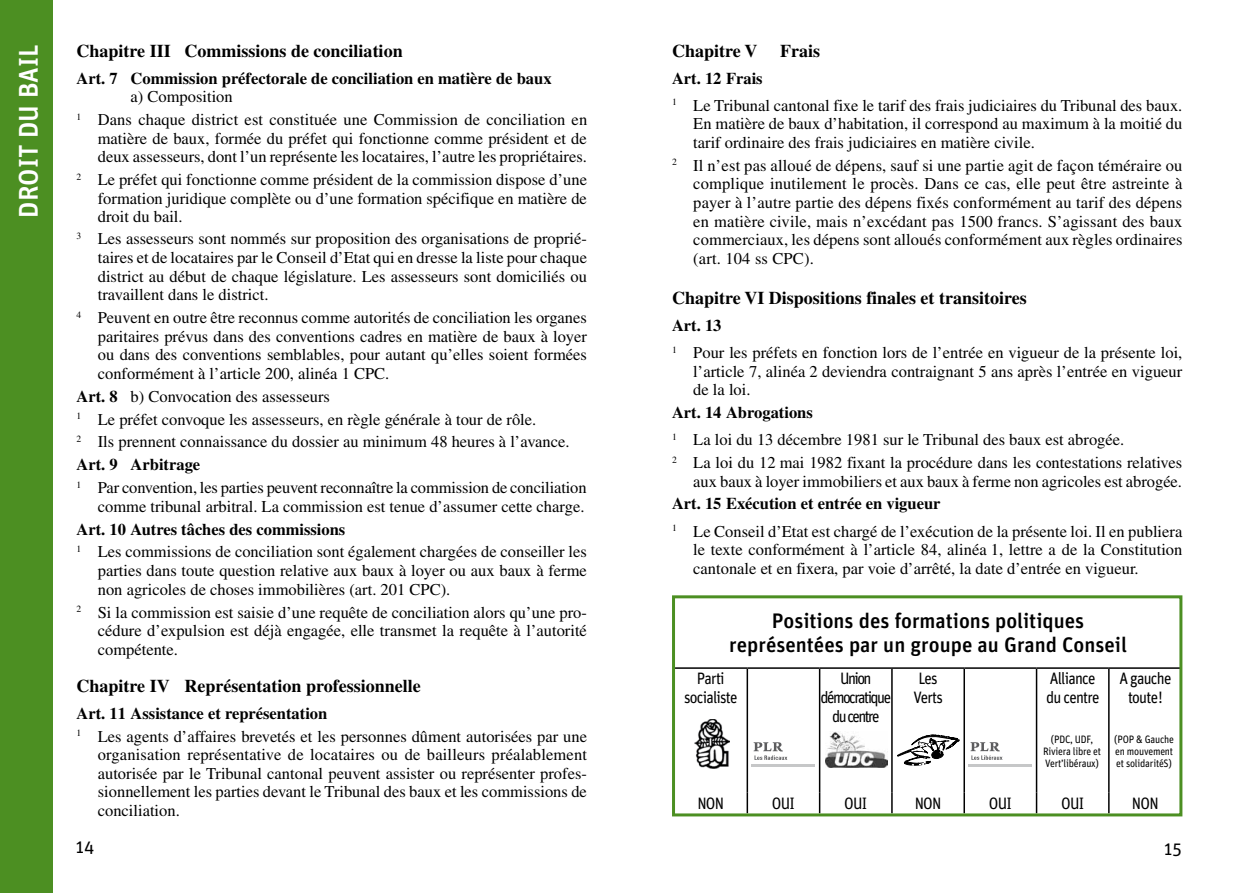
<style>
.page{position:relative;width:1259px;height:893px;background:#fff}
.page>*{position:absolute;margin:0;border:0;box-sizing:border-box;transform-origin:0 0}
.t1{font:500 27px "Unit";color:#fff}
.t2{font:500 21px/24px "Unit";color:#000;text-align:center}
.t3{font:700 18px "Times";color:#000}
.t4{font:18px "Unit";color:#000}
.t5{font:16.5px/18.6px "Times";color:#000}
.t6{font:16.5px/18.6px "Unit";letter-spacing:-.05em;color:#000;text-align:center;scale:.91 1}
.t7{font:700 16.5px "Times";color:#000}
.t8{font:16.5px/18.6px "Unit";letter-spacing:-.1em;color:#000;text-align:center;scale:.91 1}
.t9{font:10.8px/12px "Unit";letter-spacing:-.02em;color:#000;text-align:justify;scale:.91 1}
.s1{font-weight:700}
</style>
<div class="page">
<div style="left:0;top:0;width:53px;height:893px;background:#4c8f22"></div>
<hr style="left:675px;top:667px;width:72px;height:2px;background:#000">
<hr style="left:747px;top:667px;width:72px;height:2px;background:#000">
<hr style="left:819px;top:667px;width:73px;height:2px;background:#000">
<hr style="left:892px;top:667px;width:72px;height:2px;background:#000">
<hr style="left:964px;top:667px;width:72px;height:2px;background:#000">
<hr style="left:1036px;top:667px;width:73px;height:2px;background:#000">
<hr style="left:1109px;top:667px;width:72px;height:2px;background:#000">
<hr style="left:746px;top:669px;width:2px;height:124px;background:#000">
<hr style="left:819px;top:669px;width:1px;height:124px;background:#000">
<hr style="left:891px;top:669px;width:1px;height:124px;background:#000">
<hr style="left:963px;top:669px;width:2px;height:124px;background:#000">
<hr style="left:1035px;top:669px;width:2px;height:124px;background:#000">
<hr style="left:1108px;top:669px;width:1px;height:124px;background:#000">
<hr style="left:746px;top:793px;width:2px;height:20px;background:#000">
<svg style="left:819px;top:793px;width:1px;height:19px"></svg>
<svg style="left:891px;top:793px;width:1px;height:19px"></svg>
<hr style="left:963px;top:793px;width:2px;height:20px;background:#000">
<hr style="left:1035px;top:793px;width:2px;height:20px;background:#000">
<svg style="left:1108px;top:793px;width:1px;height:19px"></svg>
<div style="left:672px;top:595px;width:510px;height:221px;border:3px solid #4c8f22"></div>
<img style="left:694px;top:719px;width:35px;height:49px">
<img style="left:825px;top:732px;width:62px;height:35px">
<svg style="left:897px;top:734px;width:63px;height:32px"></svg>
<hr style="left:968px;top:765px;width:64px;height:2px;background:#c6c7c8">
<svg style="left:970px;top:742px;width:32px;height:18px"></svg>
<hr style="left:751px;top:765px;width:64px;height:2px;background:#c6c7c8">
<svg style="left:753px;top:742px;width:34px;height:18px"></svg>
<h1 class="t1" style="left:11px;top:218px;width:175px;rotate:-90deg">DROIT DU BAIL</h1>
<p class="t3" style="left:77px;top:40px;width:328px">Chapitre III Commissions de conciliation</p>
<p class="t7" style="left:77px;top:68px;width:476px">Art. 7 Commission préfectorale de conciliation en matière de baux</p>
<p class="t5" style="left:77px;top:85px;width:512px;line-height:22.8px;text-indent:54px">a) Composition<br><sup>1</sup> Dans chaque district est constituée une Commission de conciliation en</p>
<p class="t5" style="left:98px;top:129px;width:490px">matière de baux, formée du préfet qui fonctionne comme président et de deux assesseurs, dont l’un représente les locataires, l’autre les propriétaires.</p>
<p class="t5" style="left:98px;top:170px;width:491px;text-align:justify;text-indent:-21px"><sup>2</sup> Le préfet qui fonctionne comme président de la commission dispose d’une formation juridique complète ou d’une formation spécifique en matière de droit du bail.</p>
<p class="t5" style="left:98px;top:229px;width:491px;text-align:justify;text-indent:-21px"><sup>3</sup> Les assesseurs sont nommés sur proposition des organisations de proprié&shy;taires et de locataires par le Conseil d’Etat qui en dresse la liste pour chaque district au début de chaque législature. Les assesseurs sont domiciliés ou travaillent dans le district.</p>
<p class="t5" style="left:98px;top:308px;width:491px;text-align:justify;text-indent:-21px"><sup>4</sup> Peuvent en outre être reconnus comme autorités de conciliation les organes paritaires prévus dans des conventions cadres en matière de baux à loyer ou dans des conventions semblables, pour autant qu’elles soient formées conformément à l’article 200, alinéa 1 CPC.</p>
<p class="t5" style="left:77px;top:385px;width:511px;line-height:22.8px"><span class="s1">Art. 8</span> b) Convocation des assesseurs<br><sup>1</sup> Le préfet convoque les assesseurs, en règle générale à tour de rôle.<br><sup>2</sup> Ils prennent connaissance du dossier au minimum 48 heures à l’avance.<br><span class="s1">Art. 9 Arbitrage<br></span><sup>1</sup> Par convention, les parties peuvent reconnaître la commission de conciliation</p>
<p class="t5" style="left:98px;top:497px;width:488px">comme tribunal arbitral. La commission est tenue d’assumer cette charge.</p>
<p class="t5" style="left:77px;top:518px;width:512px;line-height:22.8px"><span class="s1">Art. 10 Autres tâches des commissions<br></span><sup>1</sup> Les commissions de conciliation sont également chargées de conseiller les</p>
<p class="t5" style="left:98px;top:561px;width:490px">parties dans toute question relative aux baux à loyer ou aux baux à ferme non agricoles de choses immobilières (art. 201 CPC).</p>
<p class="t5" style="left:98px;top:603px;width:490px;text-align:justify;text-indent:-21px"><sup>2</sup> Si la commission est saisie d’une requête de conciliation alors qu’une pro&shy;cédure d’expulsion est déjà engagée, elle transmet la requête à l’autorité compétente.</p>
<p class="t3" style="left:77px;top:675px;width:346px">Chapitre IV Représentation professionnelle</p>
<p class="t5" style="left:77px;top:702px;width:512px;line-height:22.8px"><span class="s1">Art. 11 Assistance et représentation<br></span><sup>1</sup> Les agents d’affaires brevetés et les personnes dûment autorisées par une</p>
<p class="t5" style="left:98px;top:745px;width:491px;text-align:justify">organisation représentative de locataires ou de bailleurs préalablement autorisée par le Tribunal cantonal peuvent assister ou représenter profes&shy;sionnellement les parties devant le Tribunal des baux et les commissions de conciliation.</p>
<p class="t3" style="left:672px;top:40px;width:87px">Chapitre V</p>
<p class="t3" style="left:780px;top:40px;width:41px">Frais</p>
<p class="t5" style="left:672px;top:65px;width:512px;line-height:27.2px"><span class="s1">Art. 12 Frais<br></span><sup>1</sup> Le Tribunal cantonal fixe le tarif des frais judiciaires du Tribunal des baux.</p>
<p class="t5" style="left:693px;top:114px;width:490px">En matière de baux d’habitation, il correspond au maximum à la moitié du tarif ordinaire des frais judiciaires en matière civile.</p>
<p class="t5" style="left:693px;top:156px;width:491px;text-align:justify;text-indent:-21px"><sup>2</sup> Il n’est pas alloué de dépens, sauf si une partie agit de façon téméraire ou complique inutilement le procès. Dans ce cas, elle peut être astreinte à payer à l’autre partie des dépens fixés conformément au tarif des dépens en matière civile, mais n’excédant pas 1500 francs. S’agissant des baux commerciaux, les dépens sont alloués conformément aux règles ordinaires (art. 104 ss CPC).</p>
<p class="t3" style="left:672px;top:287px;width:356px">Chapitre VI Dispositions finales et transitoires</p>
<p class="t5" style="left:672px;top:312px;width:512px;line-height:27.2px"><span class="s1">Art. 13<br></span><sup>1</sup> Pour les préfets en fonction lors de l’entrée en vigueur de la présente loi,</p>
<p class="t5" style="left:693px;top:362px;width:490px">l’article 7, alinéa 2 deviendra contraignant 5 ans après l’entrée en vigueur de la loi.</p>
<p class="t5" style="left:672px;top:399px;width:454px;line-height:27.2px"><span class="s1">Art. 14 Abrogations<br></span><sup>1</sup> La loi du 13 décembre 1981 sur le Tribunal des baux est abrogée.</p>
<p class="t5" style="left:672px;top:453px;width:512px;text-align:right"><sup>2</sup> La loi du 12 mai 1982 fixant la procédure dans les contestations relatives aux baux à loyer immobiliers et aux baux à ferme non agricoles est abrogée.</p>
<p class="t5" style="left:672px;top:490px;width:512px;line-height:27.2px"><span class="s1">Art. 15 Exécution et entrée en vigueur<br></span><sup>1</sup> Le Conseil d’Etat est chargé de l’exécution de la présente loi. Il en publiera</p>
<p class="t5" style="left:693px;top:540px;width:490px">le texte conformément à l’article 84, alinéa 1, lettre a de la Constitution cantonale et en fixera, par voie d’arrêté, la date d’entrée en vigueur.</p>
<p class="t2" style="left:729px;top:608px;width:399px">Positions des formations politiques représentées par un groupe au Grand Conseil</p>
<p class="t6" style="left:684px;top:669px;width:60px">Parti socialiste</p>
<p class="t8" style="left:820px;top:669px;width:79px">Union démocratique du centre</p>
<p class="t6" style="left:913px;top:669px;width:34px">Les<br>Verts</p>
<p class="t6" style="left:1046px;top:669px;width:60px;text-align:left">Alliance du centre</p>
<p class="t6" style="left:1119px;top:669px;width:59px">A gauche toute!</p>
<p class="t9" style="left:1043px;top:733px;width:65px;text-align:center">(PDC, UDF,<br>Riviera libre et<br>Vert’libéraux)</p>
<p class="t9" style="left:1114px;top:733px;width:67px">(POP &amp; Gauche en mouvement et solidaritéS)</p>
<p class="t6" style="left:697px;top:794px;width:31px">NON</p>
<p class="t6" style="left:772px;top:794px;width:27px">OUI</p>
<p class="t6" style="left:844px;top:794px;width:27px">OUI</p>
<p class="t6" style="left:914px;top:794px;width:31px">NON</p>
<p class="t6" style="left:989px;top:794px;width:27px">OUI</p>
<p class="t6" style="left:1061px;top:794px;width:27px">OUI</p>
<p class="t6" style="left:1132px;top:794px;width:31px">NON</p>
<p class="t4" style="left:76px;top:835px;width:20px">14</p>
<p class="t4" style="left:1164px;top:838px;width:19px">15</p>
</div>
